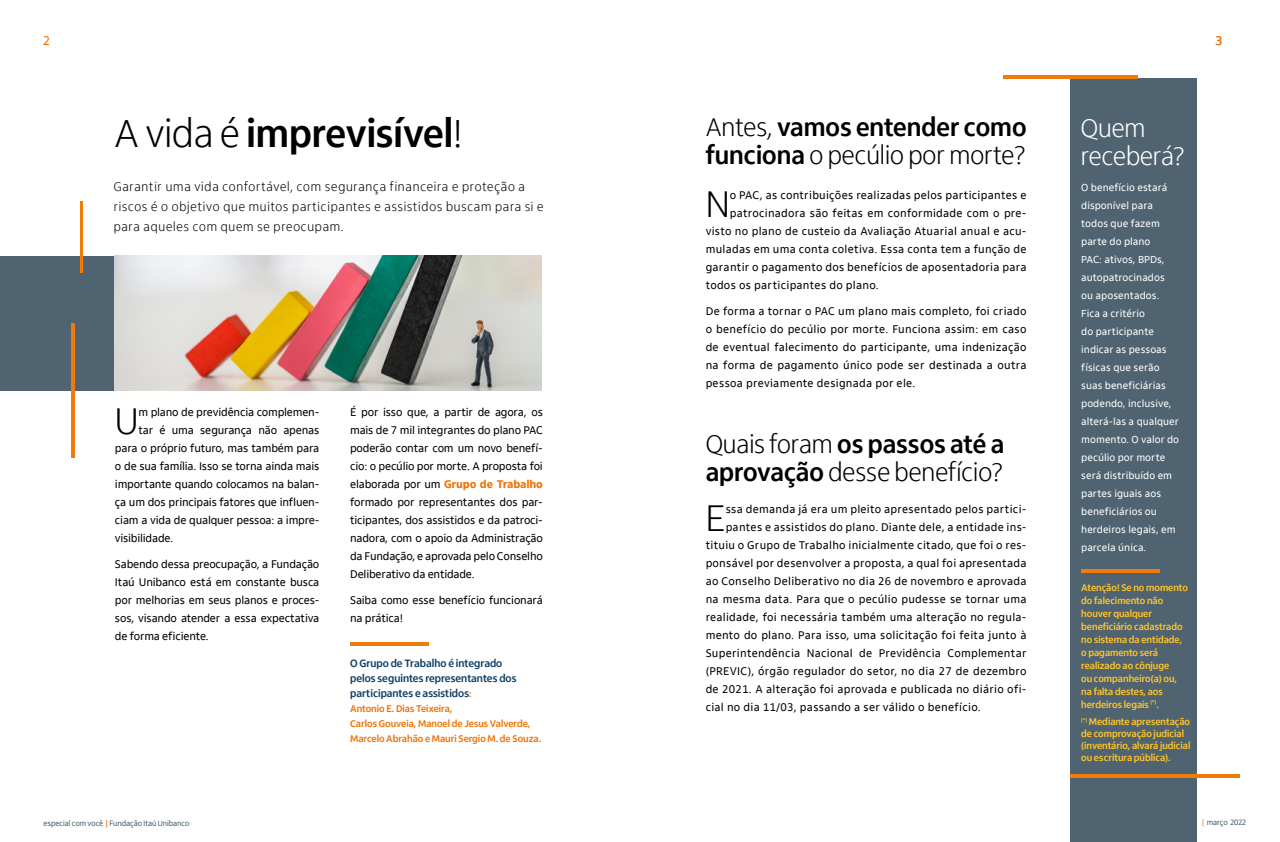
<style>
.page{position:relative;width:1280px;height:842px;background:#fff}
.page>*{position:absolute;margin:0;border:0;box-sizing:border-box;transform-origin:0 0}
.t1{font:700 40.1px "Itau Display";color:#000}
.t2{font:300 38.2px "Itau Display";color:#000}
.t3{font:700 26.3px/28.2px "Itau Display";color:#000}
.t4{font:300 26.3px/28.2px "Itau Display";color:#000}
.t5{font:300 26.3px/28.2px "Itau Display";color:#fff}
.t6{font:300 13px/20px "Itau Display";letter-spacing:.06em;color:#000}
.t7{font:13px "Itau Display";color:#ee7203}
.t8{font:11.5px/18px "Itau Text";letter-spacing:.02em;color:#000;text-align:justify}
.t9{font:11.5px/18px "Itau Text";letter-spacing:-.02em;color:#000}
.t10{font:700 11px/15px "Itau Display";color:#0f3e64}
.t11{font:10.5px/18px "Itau Text";color:#fff}
.t12{font:700 10px/13px "Itau Display";color:#ffc52b}
.t13{font:700 10px/15px "Itau Display";color:#ee7203}
.t14{font:8px "Itau Display";color:#506370}
.s1{font-weight:300}
.s2{font-weight:800;color:#ee7203}
.s3{font-size:10px;color:#ee7203}
.s4{font-weight:700}
.s5{font-weight:700;color:#ee7203}
.s6{color:#ee7203}
</style>
<div class="page">
<div style="left:0;top:256px;width:118px;height:134px;background:#506370"></div>
<img style="left:114px;top:256px;width:428px;height:134px">
<hr style="left:71px;top:323px;width:3px;height:134px;background:#ef7b0b">
<hr style="left:80px;top:202px;width:3px;height:71px;background:#ef7b0b">
<hr style="left:350px;top:643px;width:79px;height:3px;background:#ef7b0b">
<div style="left:1071px;top:79px;width:126px;height:763px;background:#506370"></div>
<hr style="left:1003px;top:75px;width:135px;height:4px;background:#ef7b0b">
<hr style="left:1071px;top:774px;width:169px;height:4px;background:#ef7b0b">
<hr style="left:1081px;top:569px;width:79px;height:3px;background:#ef7b0b">
<p class="t7" style="left:44px;top:33px;width:8px">2</p>
<h1 class="t1" style="left:115px;top:110px;width:350px"><span class="s1">A vida é</span> imprevisível<span class="s1">!</span></h1>
<p class="t6" style="left:114px;top:176px;width:431px">Garantir uma vida confortável, com segurança financeira e proteção a riscos é o objetivo que muitos participantes e assistidos buscam para si e para aqueles com quem se preocupam.</p>
<h2 class="t2" style="left:115px;top:400px;width:25px">U</h2>
<p class="t9" style="left:138px;top:403px;width:182px">m plano de previdência complemen-</p>
<p class="t9" style="left:138px;top:421px;width:182px">tar é uma segurança não apenas</p>
<p class="t9" style="left:115px;top:439px;width:206px">para o próprio futuro, mas também para</p>
<p class="t9" style="left:115px;top:457px;width:206px">o de sua família. Isso se torna ainda mais</p>
<p class="t9" style="left:115px;top:475px;width:206px">importante quando colocamos na balan-</p>
<p class="t9" style="left:115px;top:493px;width:206px">ça um dos principais fatores que influen-</p>
<p class="t9" style="left:115px;top:511px;width:206px">ciam a vida de qualquer pessoa: a impre-</p>
<p class="t9" style="left:115px;top:529px;width:60px">visibilidade.</p>
<p class="t8" style="left:115px;top:555px;width:206px">Sabendo dessa preocupação, a Fundação Itaú Unibanco está em constante busca por melhorias em seus planos e proces&shy;sos, visando atender a essa expectativa de forma eficiente.</p>
<p class="t8" style="left:350px;top:403px;width:194px">É por isso que, a partir de agora, os mais de 7 mil integrantes do plano PAC poderão contar com um novo benefí&shy;cio: o pecúlio por morte. A proposta foi elaborada por um <span class="s2">Grupo de Trabalho </span>formado por representantes dos par&shy;ticipantes, dos assistidos e da patroci&shy;nadora, com o apoio da Administração da Fundação, e aprovada pelo Conselho Deliberativo da entidade.</p>
<p class="t9" style="left:350px;top:591px;width:194px">Saiba como esse benefício funcionará na prática!</p>
<p class="t10" style="left:350px;top:656px;width:168px">O Grupo de Trabalho é integrado pelos seguintes representantes dos participantes e assistidos<span class="s3">:</span></p>
<p class="t13" style="left:350px;top:701px;width:193px">Antonio E. Dias Teixeira,<br>Carlos Gouveia, Manoel de Jesus Valverde,<br>Marcelo Abrahão e Mauri Sergio M. de Souza.</p>
<h3 class="t3" style="left:706px;top:113px;width:322px"><span class="s1">Antes,</span> vamos entender como funciona <span class="s1">o pecúlio por morte?</span></h3>
<h2 class="t2" style="left:706px;top:182px;width:26px">N</h2>
<p class="t8" style="left:730px;top:186px;width:298px">o PAC, as contribuições realizadas pelos participantes e</p>
<p class="t8" style="left:730px;top:204px;width:298px">patrocinadora são feitas em conformidade com o pre-</p>
<p class="t8" style="left:706px;top:222px;width:322px">visto no plano de custeio da Avaliação Atuarial anual e acu-</p>
<p class="t8" style="left:706px;top:240px;width:322px">muladas em uma conta coletiva. Essa conta tem a função de</p>
<p class="t8" style="left:706px;top:258px;width:322px">garantir o pagamento dos benefícios de aposentadoria para</p>
<p class="t8" style="left:706px;top:276px;width:175px">todos os participantes do plano.</p>
<p class="t8" style="left:706px;top:302px;width:322px">De forma a tornar o PAC um plano mais completo, foi criado o benefício do pecúlio por morte. Funciona assim: em caso de eventual falecimento do participante, uma indenização na forma de pagamento único pode ser destinada a outra pessoa previamente designada por ele.</p>
<h3 class="t4" style="left:706px;top:430px;width:300px">Quais foram <span class="s4">os passos até a aprovação</span> desse benefício?</h3>
<h2 class="t2" style="left:706px;top:496px;width:22px">E</h2>
<p class="t8" style="left:726px;top:500px;width:302px">ssa demanda já era um pleito apresentado pelos partici-</p>
<p class="t8" style="left:726px;top:518px;width:302px">pantes e assistidos do plano. Diante dele, a entidade ins-</p>
<p class="t8" style="left:706px;top:536px;width:322px">tituiu o Grupo de Trabalho inicialmente citado, que foi o res-</p>
<p class="t8" style="left:706px;top:554px;width:322px">ponsável por desenvolver a proposta, a qual foi apresentada</p>
<p class="t8" style="left:706px;top:572px;width:322px">ao Conselho Deliberativo no dia 26 de novembro e aprovada</p>
<p class="t8" style="left:706px;top:590px;width:322px">na mesma data. Para que o pecúlio pudesse se tornar uma</p>
<p class="t8" style="left:706px;top:608px;width:322px">realidade, foi necessária também uma alteração no regula-</p>
<p class="t8" style="left:706px;top:626px;width:322px">mento do plano. Para isso, uma solicitação foi feita junto à</p>
<p class="t8" style="left:706px;top:644px;width:322px">Superintendência Nacional de Previdência Complementar</p>
<p class="t8" style="left:706px;top:662px;width:322px">(PREVIC), órgão regulador do setor, no dia 27 de dezembro</p>
<p class="t8" style="left:706px;top:680px;width:322px">de 2021. A alteração foi aprovada e publicada no diário ofi-</p>
<p class="t8" style="left:706px;top:698px;width:277px">cial no dia 11/03, passando a ser válido o benefício.</p>
<p class="t7" style="left:1216px;top:33px;width:8px">3</p>
<h3 class="t5" style="left:1081px;top:114px;width:105px">Quem receberá?</h3>
<p class="t11" style="left:1081px;top:178px;width:99px">O benefício estará disponível para todos que fazem parte do plano<br>PAC: ativos, BPDs, autopatrocinados ou aposentados.<br>Fica a critério<br>do participante indicar as pessoas físicas que serão suas beneficiárias podendo, inclusive, alterá-las a qualquer momento. O valor do pecúlio por morte será distribuído em partes iguais aos beneficiários ou herdeiros legais, em parcela única.</p>
<p class="t12" style="left:1081px;top:581px;width:108px">Atenção! Se no momento do falecimento não houver qualquer beneficiário cadastrado no sistema da entidade, o pagamento será realizado ao cônjuge<br>ou companheiro(a) ou, na falta destes, aos herdeiros legais <sup>(*)</sup>.</p>
<p class="t12" style="left:1081px;top:716px;width:111px;line-height:12px"><sup>(*)</sup> Mediante apresentação de comprovação judicial (inventário, alvará judicial ou escritura pública).</p>
<p class="t14" style="left:44px;top:819px;width:147px">especial com você <span class="s5">|</span> Fundação Itaú Unibanco</p>
<p class="t14" style="left:1202px;top:818px;width:45px"><span class="s6">|</span> março 2022</p>
</div>
